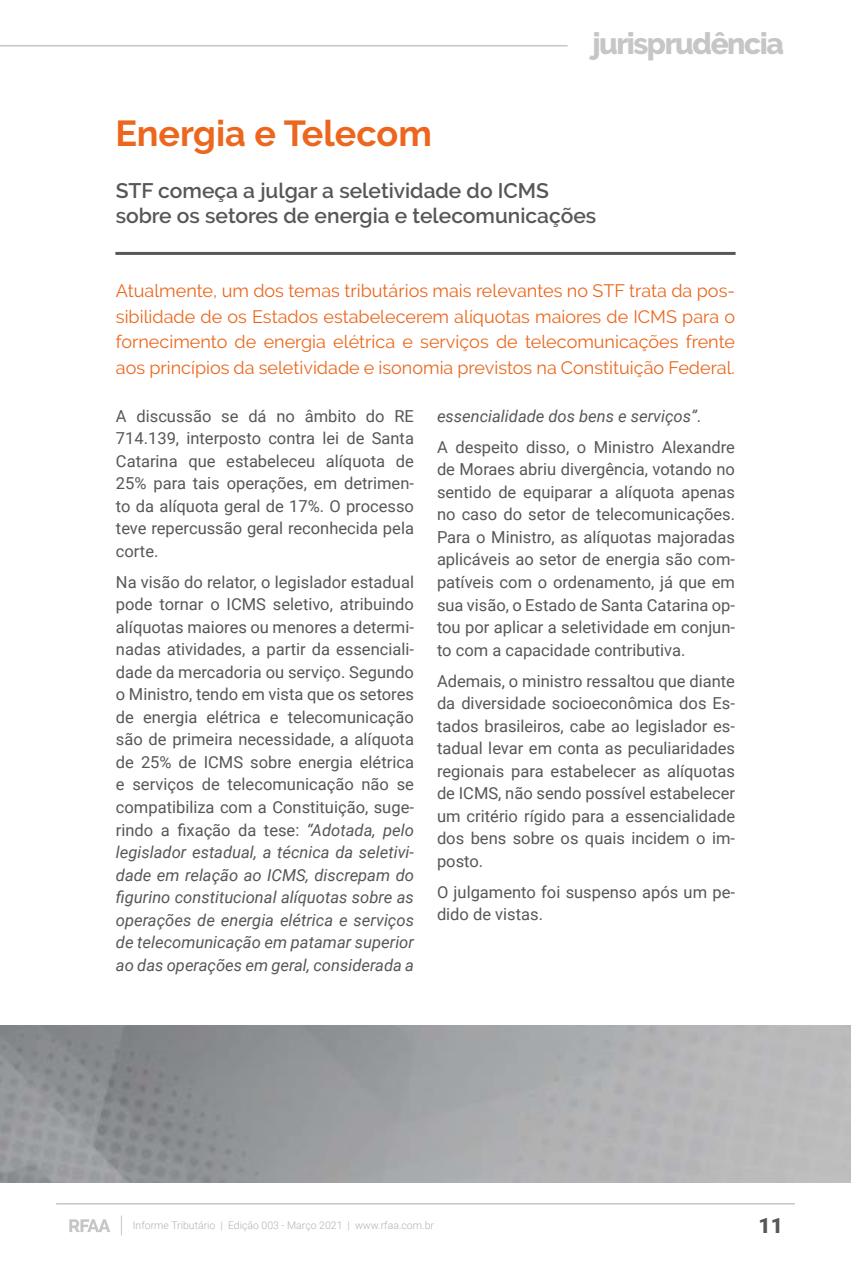
<style>
.page{position:relative;width:851px;height:1276px;background:#fff}
.page>*{position:absolute;margin:0;border:0;box-sizing:border-box;transform-origin:0 0}
.t1{font:700 36px "Raleway";color:#ec671d}
.t2{font:800 30px "Raleway";letter-spacing:-.05em;color:#c6c6c6}
.t3{font:600 21px/25.2px "Raleway";color:#575756}
.t4{font:900 21px "Roboto";color:#575756}
.t5{font:18px/25.5px "Raleway";color:#ec671d;text-align:justify}
.t6{font:16.5px/22.5px "Roboto";color:#575756;text-align:justify}
.t7{font:300 10.5px "Roboto";color:#b3b2b2}
.s1{font-style:italic}
</style>
<div class="page">
<hr style="left:115px;top:252px;width:620px;height:3px;background:#575756">
<svg style="left:121px;top:1215px;width:1px;height:20px"></svg>
<hr style="left:56px;top:1203px;width:738px;height:1px;background:#c6c6c6">
<svg style="left:69px;top:1219px;width:41px;height:13px"></svg>
<hr style="left:0;top:45px;width:567px;height:1px;background:#c6c6c6">
<h1 class="t1" style="left:115px;top:112px;width:318px">Energia e Telecom</h1>
<h2 class="t2" style="left:592px;top:26px;width:193px">jurisprudência</h2>
<p class="t3" style="left:116px;top:178px;width:482px">STF começa a julgar a seletividade do ICMS sobre os setores de energia e telecomunicações</p>
<p class="t5" style="left:116px;top:278px;width:620px">Atualmente, um dos temas tributários mais relevantes no STF trata da pos&shy;sibilidade de os Estados estabelecerem alíquotas maiores de ICMS para o fornecimento de energia elétrica e serviços de telecomunicações frente aos princípios da seletividade e isonomia previstos na Constituição Federal.</p>
<p class="t6" style="left:116px;top:404px;width:299px">A discussão se dá no âmbito do RE 714.139, interposto contra lei de Santa Catarina que estabeleceu alíquota de 25% para tais operações, em detrimen&shy;to da alíquota geral de 17%. O processo teve repercussão geral reconhecida pela corte.</p>
<p class="t6" style="left:116px;top:570px;width:299px">Na visão do relator, o legislador estadual pode tornar o ICMS seletivo, atribuindo alíquotas maiores ou menores a determi&shy;nadas atividades, a partir da essenciali&shy;dade da mercadoria ou serviço. Segundo o Ministro, tendo em vista que os setores de energia elétrica e telecomunicação são de primeira necessidade, a alíquota de 25% de ICMS sobre energia elétrica e serviços de telecomunicação não se compatibiliza com a Constituição, suge&shy;rindo a fixação da tese: <span class="s1">“Adotada, pelo legislador estadual, a técnica da seletivi&shy;dade em relação ao ICMS, discrepam do figurino constitucional alíquotas sobre as operações de energia elétrica e serviços de telecomunicação em patamar superior ao das operações em geral, considerada a</span></p>
<p class="t6" style="left:437px;top:400px;width:299px;line-height:31px"><span class="s1">essencialidade dos bens e serviços”</span>.<br>A despeito disso, o Ministro Alexandre</p>
<p class="t6" style="left:437px;top:458px;width:299px">de Moraes abriu divergência, votando no sentido de equiparar a alíquota apenas no caso do setor de telecomunicações.<br>Para o Ministro, as alíquotas majoradas aplicáveis ao setor de energia são com&shy;patíveis com o ordenamento, já que em sua visão, o Estado de Santa Catarina op&shy;tou por aplicar a seletividade em conjun&shy;to com a capacidade contributiva.</p>
<p class="t6" style="left:437px;top:669px;width:299px">Ademais, o ministro ressaltou que diante da diversidade socioeconômica dos Es&shy;tados brasileiros, cabe ao legislador es&shy;tadual levar em conta as peculiaridades regionais para estabelecer as alíquotas de ICMS, não sendo possível estabelecer um critério rígido para a essencialidade dos bens sobre os quais incidem o im&shy;posto.</p>
<p class="t6" style="left:437px;top:880px;width:299px">O julgamento foi suspenso após um pe&shy;dido de vistas.</p>
<p class="t7" style="left:133px;top:1218px;width:302px">Informe Tributário | Edição 003 - Março 2021 | www.rfaa.com.br</p>
<p class="t4" style="left:758px;top:1211px;width:26px">11</p>
</div>
